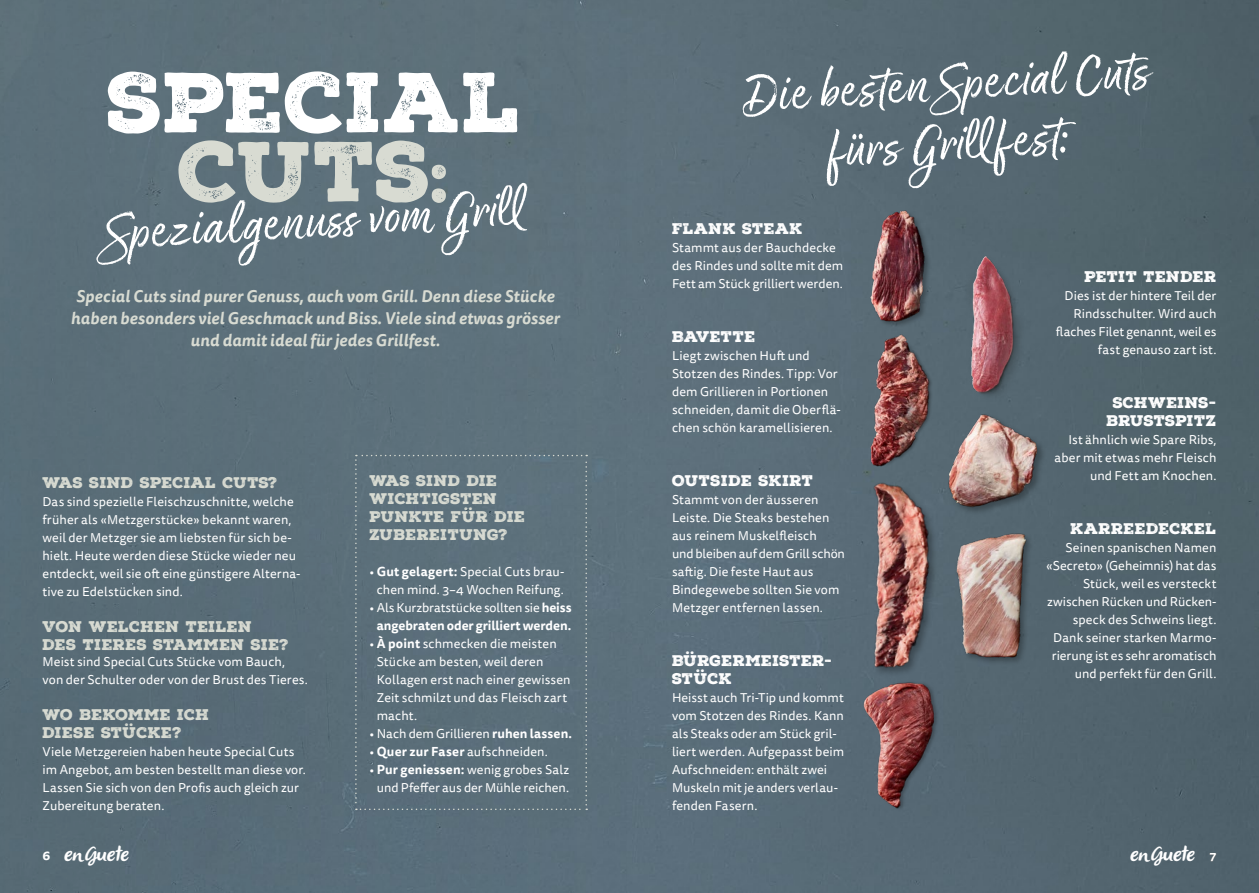
<style>
.page{position:relative;width:1259px;height:893px;background:#fff}
.page>*{position:absolute;margin:0;border:0;box-sizing:border-box;transform-origin:0 0}
.t1{font:82.5px "Nexa Rust Slab Black 01";letter-spacing:-.005em;color:#fff}
.t2{font:82.5px "Nexa Rust Slab Black 01";color:#d8dbd2}
.t3{font:60px/60px "Good Karma";color:#fff;text-align:center}
.t4{font:italic 21px "Olivier";color:#fff}
.t5{font:italic 700 16.5px/21.8px "Tisa Sans OT";letter-spacing:.01em;color:#d8dbd2;text-align:center}
.t6{font:15px/18px "Nexa Rust Slab Black 01";letter-spacing:.01em;color:#d8dbd2}
.t7{font:15px/18px "Nexa Rust Slab Black 01";letter-spacing:.01em;color:#fff}
.t8{font:12.75px/18px "Tisa Sans OT";letter-spacing:.01em;color:#fff}
.t9{font:700 12.75px/18px "Tisa Sans OT";letter-spacing:-.005em;color:#fff;text-align:center}
.s1{font-family:"Tisa Sans OT";font-weight:700;font-style:normal;font-size:12.75px}
.s2{font-weight:700}
.s3{font-weight:400}
</style>
<div class="page">
<img style="left:629px;top:0;width:630px;height:893px">
<div style="left:0;top:0;width:629px;height:893px;background:#5b6f79"></div>
<svg style="left:355px;top:455px;width:232px;height:355px"></svg>
<div style="left:947px;top:413px;width:99px;height:102px;background:#000;opacity:.3"></div>
<img style="left:972px;top:417px;width:66px;height:50px">
<img style="left:858px;top:201px;width:83px;height:109px">
<img style="left:964px;top:467px;width:85px;height:235px">
<img style="left:832px;top:432px;width:132px;height:266px">
<img style="left:833px;top:310px;width:139px;height:177px">
<img style="left:838px;top:676px;width:130px;height:155px">
<img style="left:916px;top:234px;width:130px;height:183px">
<h1 class="t1" style="left:107px;top:47px;width:417px">SPECIAL</h1>
<h1 class="t2" style="left:178px;top:116px;width:275px">CUTS:</h1>
<h2 class="t3" style="left:104px;top:206px;width:407px;rotate:-3deg">Spezialgenuss vom Grill</h2>
<p class="t5" style="left:71px;top:286px;width:490px">Special Cuts sind purer Genuss, auch vom Grill. Denn diese Stücke haben besonders viel Geschmack und Biss. Viele sind etwas grösser und damit ideal für jedes Grillfest.</p>
<p class="t6" style="left:43px;top:473px;width:237px">WAS SIND SPECIAL CUTS?</p>
<p class="t8" style="left:43px;top:493px;width:259px">Das sind spezielle Fleischzuschnitte, welche früher als «Metzgerstücke» bekannt waren, weil der Metzger sie am liebsten für sich be&shy;hielt. Heute werden diese Stücke wieder neu entdeckt, weil sie oft eine günstigere Alterna&shy;tive zu Edelstücken sind.</p>
<p class="t6" style="left:43px;top:617px;width:248px">VON WELCHEN TEILEN<br>DES TIERES STAMMEN SIE?</p>
<p class="t8" style="left:43px;top:653px;width:267px">Meist sind Special Cuts Stücke vom Bauch, von der Schulter oder von der Brust des Tieres.</p>
<p class="t6" style="left:43px;top:706px;width:168px">WO BEKOMME ICH<br>DIESE STÜCKE?</p>
<p class="t8" style="left:43px;top:743px;width:265px">Viele Metzgereien haben heute Special Cuts im Angebot, am besten bestellt man diese vor.<br>Lassen Sie sich von den Profis auch gleich zur Zubereitung beraten.</p>
<h3 class="t4" style="left:43px;top:842px;width:92px"><span class="s1">6</span> en Guete</h3>
<p class="t6" style="left:369px;top:472px;width:157px">WAS SIND DIE<br>WICHTIGSTEN<br>PUNKTE FÜR DIE<br>ZUBEREITUNG?</p>
<p class="t8" style="left:369px;top:563px;width:196px;text-align:center">• <span class="s2">Gut gelagert:</span> Special Cuts brau&shy;chen mind. 3–4 Wochen Reifung.</p>
<p class="t9" style="left:369px;top:599px;width:204px"><span class="s3">• Als Kurzbratstücke sollten sie</span> heiss angebraten oder grilliert werden.</p>
<p class="t8" style="left:377px;top:635px;width:195px;text-indent:-7px">• <span class="s2">À point</span> schmecken die meisten<br>Stücke am besten, weil deren<br>Kollagen erst nach einer gewissen<br>Zeit schmilzt und das Fleisch zart macht.</p>
<p class="t8" style="left:369px;top:725px;width:204px">• Nach dem Grillieren <span class="s2">ruhen lassen.</span></p>
<p class="t8" style="left:369px;top:743px;width:180px">• <span class="s2">Quer zur Faser</span> aufschneiden.</p>
<p class="t8" style="left:369px;top:761px;width:201px;text-align:center">• <span class="s2">Pur geniessen:</span> wenig grobes Salz und Pfeffer aus der Mühle reichen.</p>
<h2 class="t3" style="left:740px;top:69px;width:409px;rotate:-3deg">Die besten Special Cuts fürs Grill fest:</h2>
<p class="t7" style="left:672px;top:220px;width:132px">FLANK STEAK</p>
<p class="t8" style="left:672px;top:239px;width:173px">Stammt aus der Bauchdecke des Rindes und sollte mit dem<br>Fett am Stück grilliert werden.</p>
<p class="t7" style="left:672px;top:328px;width:85px">BAVETTE</p>
<p class="t8" style="left:672px;top:347px;width:170px">Liegt zwischen Huft und<br>Stotzen des Rindes. Tipp: Vor dem Grillieren in Portionen schneiden, damit die Oberflä&shy;chen schön karamellisieren.</p>
<p class="t7" style="left:672px;top:472px;width:143px">OUTSIDE SKIRT</p>
<p class="t8" style="left:672px;top:491px;width:174px">Stammt von der äusseren<br>Leiste. Die Steaks bestehen aus reinem Muskelfleisch<br>und bleiben auf dem Grill schön saftig. Die feste Haut aus<br>Bindegewebe sollten Sie vom<br>Metzger entfernen lassen.</p>
<p class="t7" style="left:672px;top:652px;width:161px">BÜRGERMEISTER-<br>STÜCK</p>
<p class="t8" style="left:672px;top:689px;width:174px">Heisst auch Tri-Tip und kommt vom Stotzen des Rindes. Kann als Steaks oder am Stück gril&shy;liert werden. Aufgepasst beim<br>Aufschneiden: enthält zwei<br>Muskeln mit je anders verlau&shy;fenden Fasern.</p>
<p class="t7" style="left:1084px;top:268px;width:133px">PETIT TENDER</p>
<p class="t8" style="left:1055px;top:287px;width:162px;text-align:right">Dies ist der hintere Teil der<br>Rindsschulter. Wird auch flaches Filet genannt, weil es fast genauso zart ist.</p>
<p class="t7" style="left:1106px;top:394px;width:111px;text-align:center">SCHWEINS-<br>BRUSTSPITZ</p>
<p class="t8" style="left:1054px;top:431px;width:163px;text-align:right">Ist ähnlich wie Spare Ribs, aber mit etwas mehr Fleisch und Fett am Knochen.</p>
<p class="t7" style="left:1070px;top:520px;width:147px">KARREEDECKEL</p>
<p class="t8" style="left:1046px;top:539px;width:172px;text-align:right">Seinen spanischen Namen «Secreto» (Geheimnis) hat das<br>Stück, weil es versteckt zwischen Rücken und Rücken&shy;speck des Schweins liegt.<br>Dank seiner starken Marmo&shy;rierung ist es sehr aromatisch und perfekt für den Grill.</p>
<h3 class="t4" style="left:1130px;top:842px;width:71px">en Guete</h3>
<p class="t9" style="left:1209px;top:847px;width:8px">7</p>
</div>
